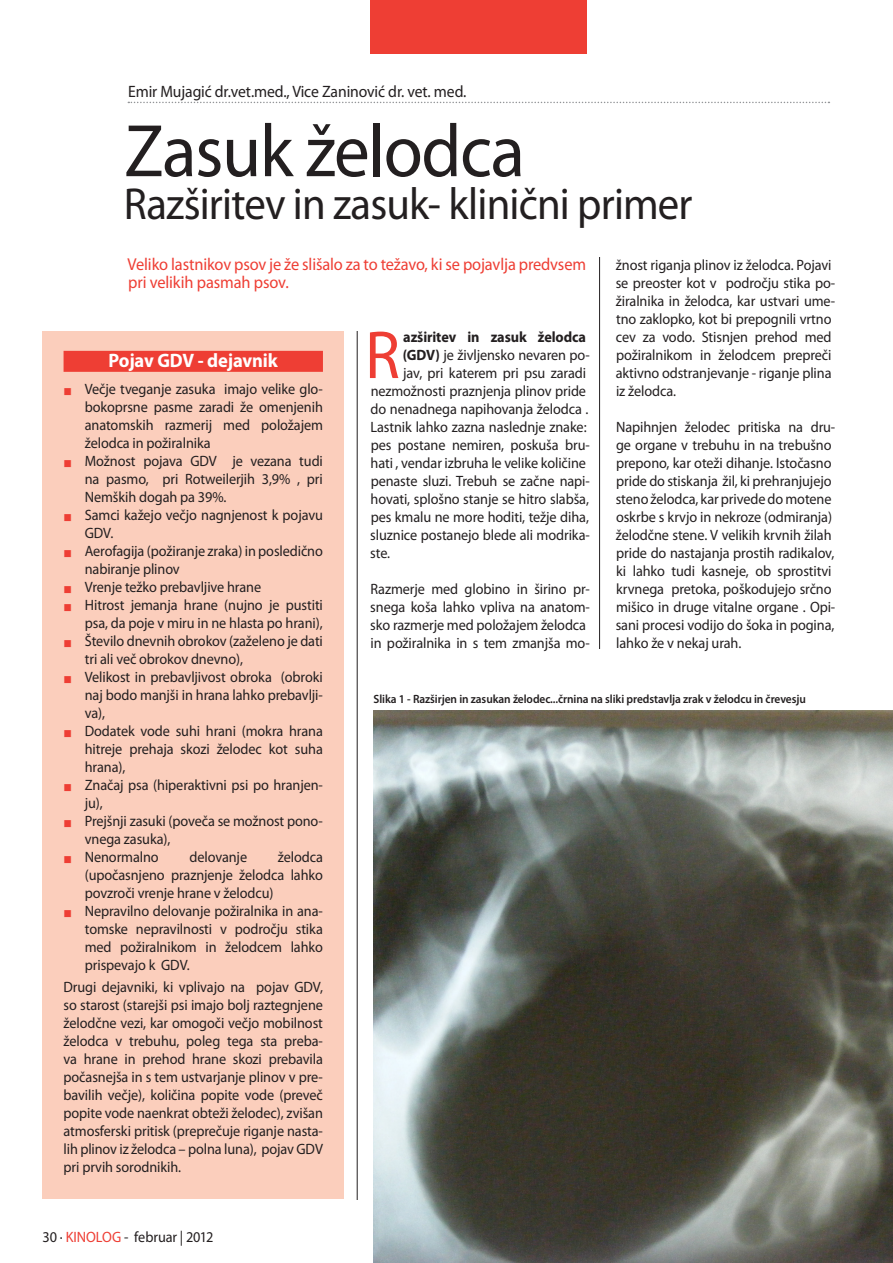
<style>
.page{position:relative;width:893px;height:1263px;background:#fff}
.page>*{position:absolute;margin:0;border:0;box-sizing:border-box;transform-origin:0 0}
.ČLANEK_-_NASLOV_ČLAN{font:75px "Myriad Pro";letter-spacing:-.02em;color:#231f20;scale:.95 1}
.ZDRAVJE-_ČLANEK_-_te{font:68.4px "Myriad Pro";color:#ee3e34;scale:.95 1}
.ČLANEK_-__PODNASLOV{font:45px "Myriad Pro";letter-spacing:-.02em;color:#231f20;scale:.95 1}
.ZDRAVJE_-_POUDARKI{font:700 19.5px "Myriad Pro";letter-spacing:-.005em;color:#fff;scale:.95 1}
.DOGODKI_-_UVODNIK{font:17.25px/18px "Myriad Pro";letter-spacing:-.005em;color:#ee3e34;scale:.95 1}
.ČLANEK_-_AVTORJI{font:16.5px "Myriad Pro";letter-spacing:-.005em;color:#231f20;scale:.95 1}
.Članki_-_TEKST{font:15px/18px "Myriad Pro";letter-spacing:-.005em;color:#231f20;scale:.95 1}
.ZDRAVJE-_ČLANEK_-_te-2{font:15px "Myriad Pro";letter-spacing:-.005em;color:#231f20;scale:.95 1}
.LAYOUT_-_strani_leva{font:15px "Myriad Pro";letter-spacing:-.01em;color:#231f20;scale:.95 1}
.ZDRAVJE-_ČLANEK_-_te-3{font:700 15px "Myriad Pro";letter-spacing:-.005em;color:#231f20;scale:.95 1}
.FOTOGRAFIJE_-_NASLOV{font:600 12px "Myriad Pro";letter-spacing:-.005em;color:#231f20;scale:.95 1}
.s1{font-weight:700}
.s2{color:#ee3e34}
</style>
<div class="page">
<div style="left:370px;top:0;width:217px;height:54px;background:#ee3e34"></div>
<svg style="left:128px;top:102px;width:701px;height:1px"></svg>
<hr style="left:357px;top:332px;width:1px;height:867px;background:#231f20">
<hr style="left:599px;top:257px;width:1px;height:391px;background:#231f20">
<div style="left:42px;top:332px;width:302px;height:867px;background:#fbcebc"></div>
<div style="left:64px;top:351px;width:259px;height:21px;background:#ee3e34"></div>
<img style="left:373px;top:710px;width:520px;height:553px">
<p class="ČLANEK_-_AVTORJI" style="left:128px;top:82px;width:358px">Emir Mujagić dr.vet.med., Vice Zaninović dr. vet. med.</p>
<p class="ČLANEK_-_NASLOV_ČLAN" style="left:124px;top:105px;width:423px">Zasuk želodca</p>
<p class="ČLANEK_-__PODNASLOV" style="left:124px;top:176px;width:600px">Razširitev in zasuk- klinični primer</p>
<p class="DOGODKI_-_UVODNIK" style="left:128px;top:255px;width:484px">Veliko lastnikov psov je že slišalo za to težavo, ki se pojavlja predvsem pri velikih pasmah psov.</p>
<p class="Članki_-_TEKST" style="left:616px;top:256px;width:233px">žnost riganja plinov iz želodca. Pojavi se preoster kot v področju stika po&shy;žiralnika in želodca, kar ustvari ume&shy;tno zaklopko, kot bi prepognili vrtno cev za vodo. Stisnjen prehod med požiralnikom in želodcem prepreči aktivno odstranjevanje - riganje plina iz želodca.</p>
<p class="Članki_-_TEKST" style="left:616px;top:418px;width:233px">Napihnjen želodec pritiska na dru&shy;ge organe v trebuhu in na trebušno prepono, kar oteži dihanje. Istočasno pride do stiskanja žil, ki prehranjujejo steno želodca, kar privede do motene oskrbe s krvjo in nekroze (odmiranja) želodčne stene. V velikih krvnih žilah pride do nastajanja prostih radikalov, ki lahko tudi kasneje, ob sprostitvi krvnega pretoka, poškodujejo srčno mišico in druge vitalne organe . Opi&shy;sani procesi vodijo do šoka in pogina, lahko že v nekaj urah.</p>
<p class="ZDRAVJE-_ČLANEK_-_te" style="left:365px;top:313px;width:38px">R</p>
<p class="ZDRAVJE-_ČLANEK_-_te-3" style="left:403px;top:327px;width:194px">azširitev in zasuk želodca</p>
<p class="ZDRAVJE-_ČLANEK_-_te-2" style="left:403px;top:346px;width:198px"><span class="s1">(GDV)</span> je življensko nevaren po-</p>
<p class="ZDRAVJE-_ČLANEK_-_te-2" style="left:403px;top:364px;width:194px">jav, pri katerem pri psu zaradi</p>
<p class="ZDRAVJE-_ČLANEK_-_te-2" style="left:371px;top:382px;width:228px">nezmožnosti praznjenja plinov pride</p>
<p class="ZDRAVJE-_ČLANEK_-_te-2" style="left:371px;top:400px;width:231px">do nenadnega napihovanja želodca .</p>
<p class="ZDRAVJE-_ČLANEK_-_te-2" style="left:371px;top:418px;width:229px">Lastnik lahko zazna naslednje znake:</p>
<p class="ZDRAVJE-_ČLANEK_-_te-2" style="left:371px;top:436px;width:232px">pes postane nemiren, poskuša bru-</p>
<p class="ZDRAVJE-_ČLANEK_-_te-2" style="left:371px;top:454px;width:228px">hati , vendar izbruha le velike količine</p>
<p class="ZDRAVJE-_ČLANEK_-_te-2" style="left:371px;top:472px;width:232px">penaste sluzi. Trebuh se začne napi-</p>
<p class="ZDRAVJE-_ČLANEK_-_te-2" style="left:371px;top:490px;width:231px">hovati, splošno stanje se hitro slabša,</p>
<p class="ZDRAVJE-_ČLANEK_-_te-2" style="left:371px;top:508px;width:231px">pes kmalu ne more hoditi, težje diha,</p>
<p class="ZDRAVJE-_ČLANEK_-_te-2" style="left:370px;top:526px;width:233px">sluznice postanejo blede ali modrika-</p>
<p class="ZDRAVJE-_ČLANEK_-_te-2" style="left:370px;top:544px;width:22px">ste.</p>
<p class="Članki_-_TEKST" style="left:370px;top:580px;width:233px">Razmerje med globino in širino pr&shy;snega koša lahko vpliva na anatom&shy;sko razmerje med položajem želodca in požiralnika in s tem zmanjša mo-</p>
<p class="ZDRAVJE_-_POUDARKI" style="left:109px;top:348px;width:180px">Pojav GDV - dejavnik</p>
<p class="Članki_-_TEKST" style="left:85px;top:380px;width:252px;text-align:justify;text-indent:-21px"><span class="s2">■</span> Večje tveganje zasuka imajo velike glo&shy;bokoprsne pasme zaradi že omenjenih anatomskih razmerij med položajem želodca in požiralnika</p>
<p class="Članki_-_TEKST" style="left:85px;top:452px;width:252px;text-align:justify;text-indent:-21px"><span class="s2">■</span> Možnost pojava GDV je vezana tudi na pasmo, pri Rotweilerjih 3,9% , pri Nemških dogah pa 39%.</p>
<p class="Članki_-_TEKST" style="left:85px;top:506px;width:252px;text-indent:-21px"><span class="s2">■</span> Samci kažejo večjo nagnjenost k pojavu<br>GDV.</p>
<p class="Članki_-_TEKST" style="left:85px;top:542px;width:252px;text-indent:-21px"><span class="s2">■</span> Aerofagija (požiranje zraka) in posledično nabiranje plinov</p>
<p class="Članki_-_TEKST" style="left:64px;top:578px;width:209px"><span class="s2">■</span> Vrenje težko prebavljive hrane</p>
<p class="Članki_-_TEKST" style="left:64px;top:596px;width:275px;text-align:right"><span class="s2">■</span> Hitrost jemanja hrane (nujno je pustiti psa, da poje v miru in ne hlasta po hrani),</p>
<p class="Članki_-_TEKST" style="left:85px;top:632px;width:252px;text-indent:-21px"><span class="s2">■</span> Število dnevnih obrokov (zaželeno je dati tri ali več obrokov dnevno),</p>
<p class="Članki_-_TEKST" style="left:85px;top:668px;width:252px;text-align:justify;text-indent:-21px"><span class="s2">■</span> Velikost in prebavljivost obroka (obroki naj bodo manjši in hrana lahko prebavlji&shy;va),</p>
<p class="Članki_-_TEKST" style="left:85px;top:722px;width:252px;text-align:justify;text-indent:-21px"><span class="s2">■</span> Dodatek vode suhi hrani (mokra hrana hitreje prehaja skozi želodec kot suha hrana),</p>
<p class="Članki_-_TEKST" style="left:85px;top:776px;width:252px;text-indent:-21px"><span class="s2">■</span> Značaj psa (hiperaktivni psi po hranjen&shy;ju),</p>
<p class="Članki_-_TEKST" style="left:85px;top:812px;width:252px;text-indent:-21px"><span class="s2">■</span> Prejšnji zasuki (poveča se možnost pono&shy;vnega zasuka),</p>
<p class="Članki_-_TEKST" style="left:64px;top:848px;width:102px"><span class="s2">■</span> Nenormalno</p>
<p class="Članki_-_TEKST" style="left:189px;top:848px;width:62px">delovanje</p>
<p class="FOTOGRAFIJE_-_NASLOV" style="left:374px;top:691px;width:456px">Slika 1 - Razširjen in zasukan želodec...črnina na sliki predstavlja zrak v želodcu in črevesju</p>
<p class="Članki_-_TEKST" style="left:85px;top:848px;width:252px;text-align:justify;text-indent:193px">želodca (upočasnjeno praznjenje želodca lahko povzroči vrenje hrane v želodcu)</p>
<p class="Članki_-_TEKST" style="left:85px;top:902px;width:252px;text-align:justify;text-indent:-21px"><span class="s2">■</span> Nepravilno delovanje požiralnika in ana&shy;tomske nepravilnosti v področju stika med požiralnikom in želodcem lahko prispevajo k GDV.</p>
<p class="Članki_-_TEKST" style="left:64px;top:978px;width:275px;text-align:justify">Drugi dejavniki, ki vplivajo na pojav GDV, so starost (starejši psi imajo bolj raztegnjene želodčne vezi, kar omogoči večjo mobilnost želodca v trebuhu, poleg tega sta preba&shy;va hrane in prehod hrane skozi prebavila počasnejša in s tem ustvarjanje plinov v pre&shy;bavilih večje), količina popite vode (preveč popite vode naenkrat obteži želodec), zvišan atmosferski pritisk (preprečuje riganje nasta&shy;lih plinov iz želodca – polna luna), pojav GDV pri prvih sorodnikih.</p>
<p class="LAYOUT_-_strani_leva" style="left:43px;top:1227px;width:181px">30 · <span class="s2">KINOLOG</span> - februar | 2012</p>
</div>
